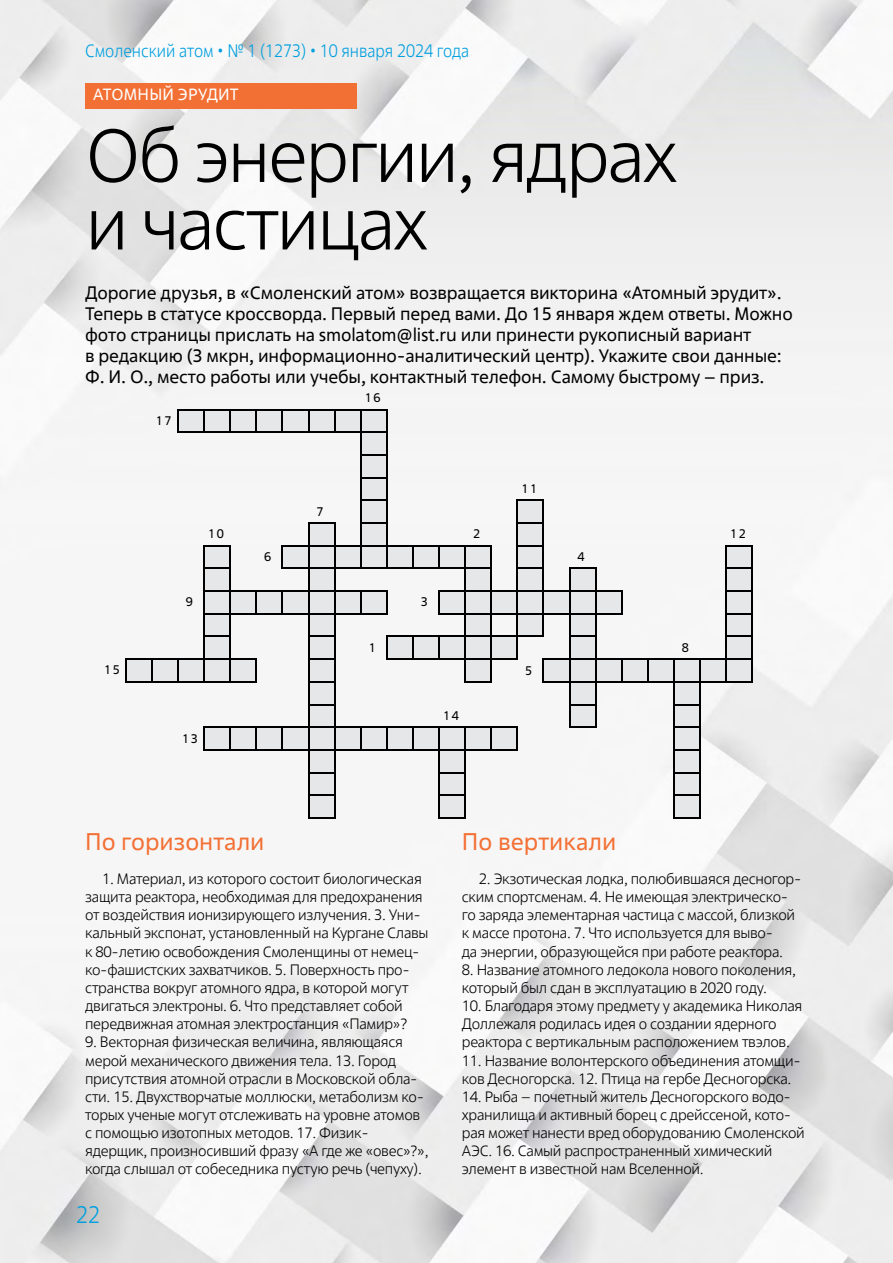
<style>
.page{position:relative;width:893px;height:1263px;background:#fff}
.page>*{position:absolute;margin:0;border:0;box-sizing:border-box;transform-origin:0 0}
.t1{font:300 75px/67.5px "Rosatom";letter-spacing:-.03em;color:#000}
.t2{font:24px "Rosatom";color:#f37035}
.t3{font:300 24px "Rosatom";color:#009fdf;scale:.9 1}
.t4{font:18px/21px "Rosatom";letter-spacing:-.01em;color:#000}
.t5{font:300 18px "Rosatom";color:#009fdf;scale:.9 1}
.t6{font:16.2px "Rosatom";letter-spacing:.01em;color:#fff}
.t7{font:300 15px/18.1px "Rosatom";letter-spacing:-.02em;color:#000}
.t8{font:12.45px "Rosatom";letter-spacing:.125em;color:#000}
</style>
<div class="page">
<img style="left:0;top:0;width:893px;height:1263px">
<div style="left:85px;top:83px;width:271px;height:26px;background:#f37035"></div>
<svg style="left:125px;top:409px;width:628px;height:410px"></svg>
<hr style="left:699px;top:795px;width:2px;height:24px;background:#000">
<p class="t5" style="left:85px;top:39px;width:428px">Смоленский атом • № 1 (1273) • 10 января 2024 года</p>
<p class="t6" style="left:93px;top:85px;width:147px">АТОМНЫЙ ЭРУДИТ</p>
<h1 class="t1" style="left:86px;top:123px;width:593px">Об энергии, ядрах и частицах</h1>
<p class="t4" style="left:85px;top:282px;width:709px">Дорогие друзья, в «Смоленский атом» возвращается викторина «Атомный эрудит».<br>Теперь в статусе кроссворда. Первый перед вами. До 15 января ждем ответы. Можно фото страницы прислать на smolatom@list.ru или принести рукописный вариант<br>в редакцию (3 мкрн, информационно-аналитический центр). Укажите свои данные:<br>Ф. И. О., место работы или учебы, контактный телефон. Самому быстрому – приз.</p>
<p class="t8" style="left:156px;top:413px;width:17px">17</p>
<p class="t8" style="left:365px;top:390px;width:17px">16</p>
<p class="t8" style="left:316px;top:504px;width:9px">7</p>
<p class="t8" style="left:521px;top:481px;width:17px">11</p>
<p class="t8" style="left:208px;top:526px;width:17px">10</p>
<p class="t8" style="left:473px;top:526px;width:9px">2</p>
<p class="t8" style="left:730px;top:526px;width:17px">12</p>
<p class="t8" style="left:264px;top:549px;width:9px">6</p>
<p class="t8" style="left:577px;top:549px;width:9px">4</p>
<p class="t8" style="left:186px;top:594px;width:9px">9</p>
<p class="t8" style="left:421px;top:594px;width:9px">3</p>
<p class="t8" style="left:369px;top:640px;width:9px">1</p>
<p class="t8" style="left:682px;top:640px;width:9px">8</p>
<p class="t8" style="left:104px;top:662px;width:17px">15</p>
<p class="t8" style="left:525px;top:662px;width:9px">5</p>
<p class="t8" style="left:443px;top:708px;width:17px">14</p>
<p class="t8" style="left:182px;top:730px;width:17px">13</p>
<h2 class="t2" style="left:85px;top:827px;width:181px">По горизонтали</h2>
<p class="t7" style="left:85px;top:870px;width:345px;text-indent:17px">1. Материал, из которого состоит биологическая защита реактора, необходимая для предохранения от воздействия ионизирующего излучения. 3. Уни&shy;кальный экспонат, установленный на Кургане Славы к 80‑летию освобождения Смоленщины от немец&shy;ко-фашистских захватчиков. 5. Поверхность про&shy;странства вокруг атомного ядра, в которой могут двигаться электроны. 6. Что представляет собой передвижная атомная электростанция «Памир»?</p>
<p class="t7" style="left:85px;top:1033px;width:345px">9. Векторная физическая величина, являющаяся мерой механического движения тела. 13. Город присутствия атомной отрасли в Московской обла&shy;сти. 15. Двухстворчатые моллюски, метаболизм ко&shy;торых ученые могут отслеживать на уровне атомов с помощью изотопных методов. 17. Физик&shy;ядерщик, произносивший фразу «А где же «овес»?», когда слышал от собеседника пустую речь (чепуху).</p>
<h2 class="t3" style="left:76px;top:1199px;width:28px">22</h2>
<h2 class="t2" style="left:462px;top:827px;width:156px">По вертикали</h2>
<p class="t7" style="left:462px;top:870px;width:341px;text-indent:17px">2. Экзотическая лодка, полюбившаяся десногор&shy;ским спортсменам. 4. Не имеющая электрическо&shy;го заряда элементарная частица с массой, близкой к массе протона. 7. Что используется для выво-<br>да энергии, образующейся при работе реактора.</p>
<p class="t7" style="left:462px;top:961px;width:336px">8. Название атомного ледокола нового поколения, который был сдан в эксплуатацию в 2020 году.</p>
<p class="t7" style="left:462px;top:997px;width:342px">10. Благодаря этому предмету у академика Николая<br>Доллежаля родилась идея о создании ядерного реактора с вертикальным расположением твэлов.</p>
<p class="t7" style="left:462px;top:1051px;width:340px">11. Название волонтерского объединения атомщи&shy;ков Десногорска. 12. Птица на гербе Десногорска.</p>
<p class="t7" style="left:462px;top:1088px;width:344px">14. Рыба – почетный житель Десногорского водо&shy;хранилища и активный борец с дрейссеной, кото&shy;рая может нанести вред оборудованию Смоленской АЭС. 16. Самый распространенный химический элемент в известной нам Вселенной.</p>
</div>
